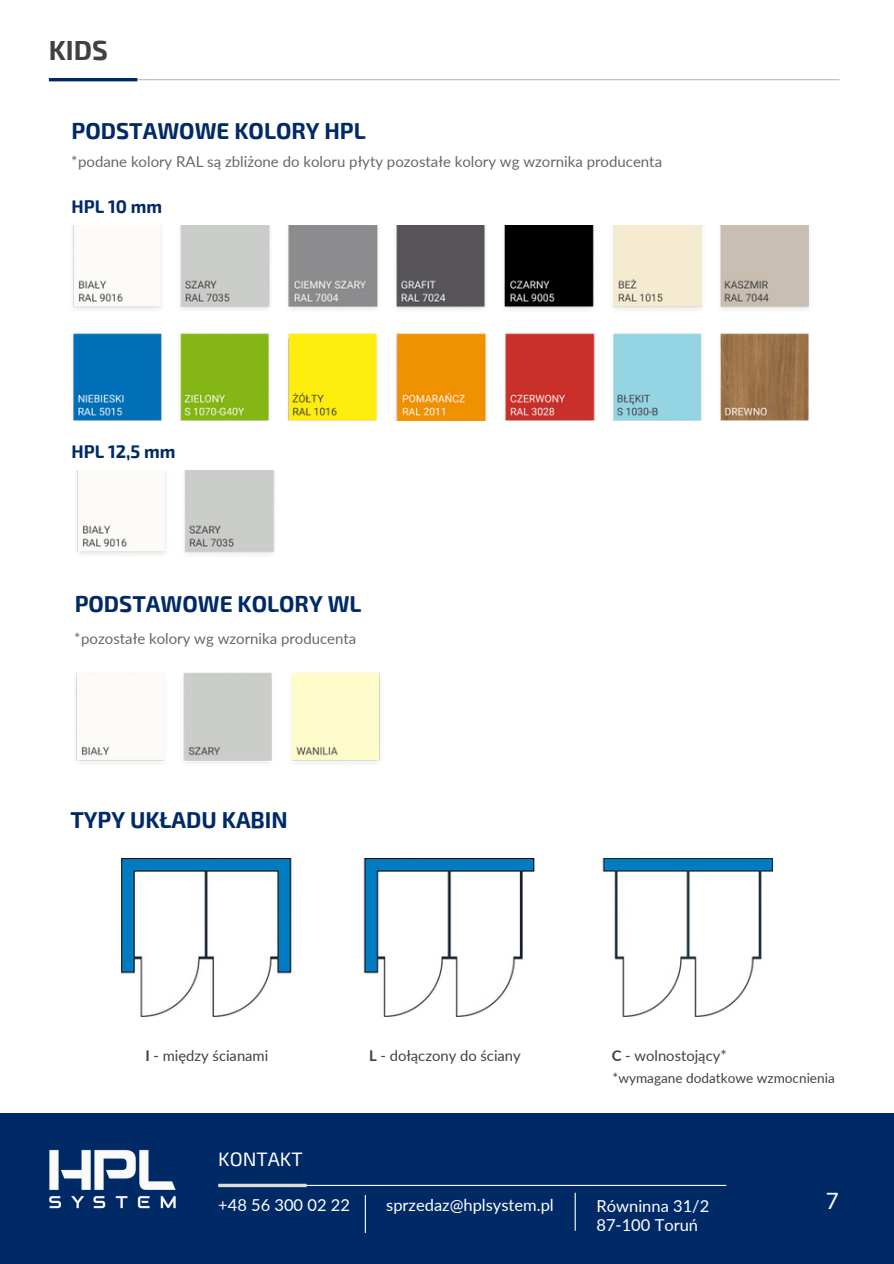
<style>
.page{position:relative;width:894px;height:1264px;background:#fff}
.page>*{position:absolute;margin:0;border:0;box-sizing:border-box;transform-origin:0 0}
.t1{font:700 27px "Exo 2";color:#414042}
.t2{font:700 22.5px "Exo 2";color:#002a66}
.t3{font:22.5px "Lato";color:#fff}
.t4{font:19.5px "Exo 2";color:#fff}
.t5{font:700 17.85px "Exo 2";color:#002a66}
.t6{font:16.5px/19.2px "Lato";color:#fff}
.t7{font:15px "Lato";color:#000}
.t8{font:14.85px "Lato";color:#414042}
.t9{font:13.65px "Lato";color:#414042}
.s1{font-weight:700}
</style>
<div class="page">
<div style="left:0;top:1113px;width:893px;height:150px;background:#002a66"></div>
<hr style="left:51px;top:79px;width:788px;height:1px;background:#414042">
<hr style="left:49px;top:78px;width:88px;height:3px;background:#002a66">
<hr style="left:220px;top:1184px;width:506px;height:1px;background:#fff">
<svg style="left:218px;top:1183px;width:88px;height:4px"></svg>
<hr style="left:364px;top:1194px;width:2px;height:38px;background:#fff">
<hr style="left:574px;top:1192px;width:1px;height:38px;background:#fff">
<img style="left:49px;top:1149px;width:127px;height:60px">
<img style="left:122px;top:858px;width:650px;height:158px">
<img style="left:76px;top:672px;width:304px;height:91px">
<img style="left:72px;top:226px;width:737px;height:194px">
<img style="left:77px;top:471px;width:198px;height:84px">
<p class="t1" style="left:49px;top:33px;width:60px">KIDS</p>
<p class="t2" style="left:71px;top:117px;width:296px">PODSTAWOWE KOLORY HPL</p>
<p class="t7" style="left:72px;top:152px;width:591px">*podane kolory RAL są zbliżone do koloru płyty pozostałe kolory wg wzornika producenta</p>
<h2 class="t5" style="left:71px;top:195px;width:92px">HPL 10 mm</h2>
<p class="t5" style="left:71px;top:440px;width:105px">HPL 12,5 mm</p>
<p class="t2" style="left:75px;top:589px;width:288px">PODSTAWOWE KOLORY WL</p>
<p class="t7" style="left:75px;top:629px;width:283px">*pozostałe kolory wg wzornika producenta</p>
<h4 class="t2" style="left:70px;top:805px;width:219px">TYPY UKŁADU KABIN</h4>
<p class="t8" style="left:145px;top:1046px;width:124px"><span class="s1">I</span> - między ścianami</p>
<h2 class="t8" style="left:369px;top:1046px;width:153px"><span class="s1">L</span> - dołączony do ściany</h2>
<h5 class="t8" style="left:611px;top:1046px;width:116px"><span class="s1">C</span> - wolnostojący*</h5>
<h2 class="t4" style="left:218px;top:1146px;width:86px">KONTAKT</h2>
<h1 class="t6" style="left:218px;top:1195px;width:133px">+48 56 300 02 22</h1>
<p class="t6" style="left:386px;top:1195px;width:169px">sprzedaz@hplsystem.pl</p>
<p class="t9" style="left:612px;top:1069px;width:224px">*wymagane dodatkowe wzmocnienia</p>
<h5 class="t6" style="left:596px;top:1195px;width:114px">Równinna 31/2<br>87-100 Toruń</h5>
<h4 class="t3" style="left:825px;top:1186px;width:15px">7</h4>
</div>
